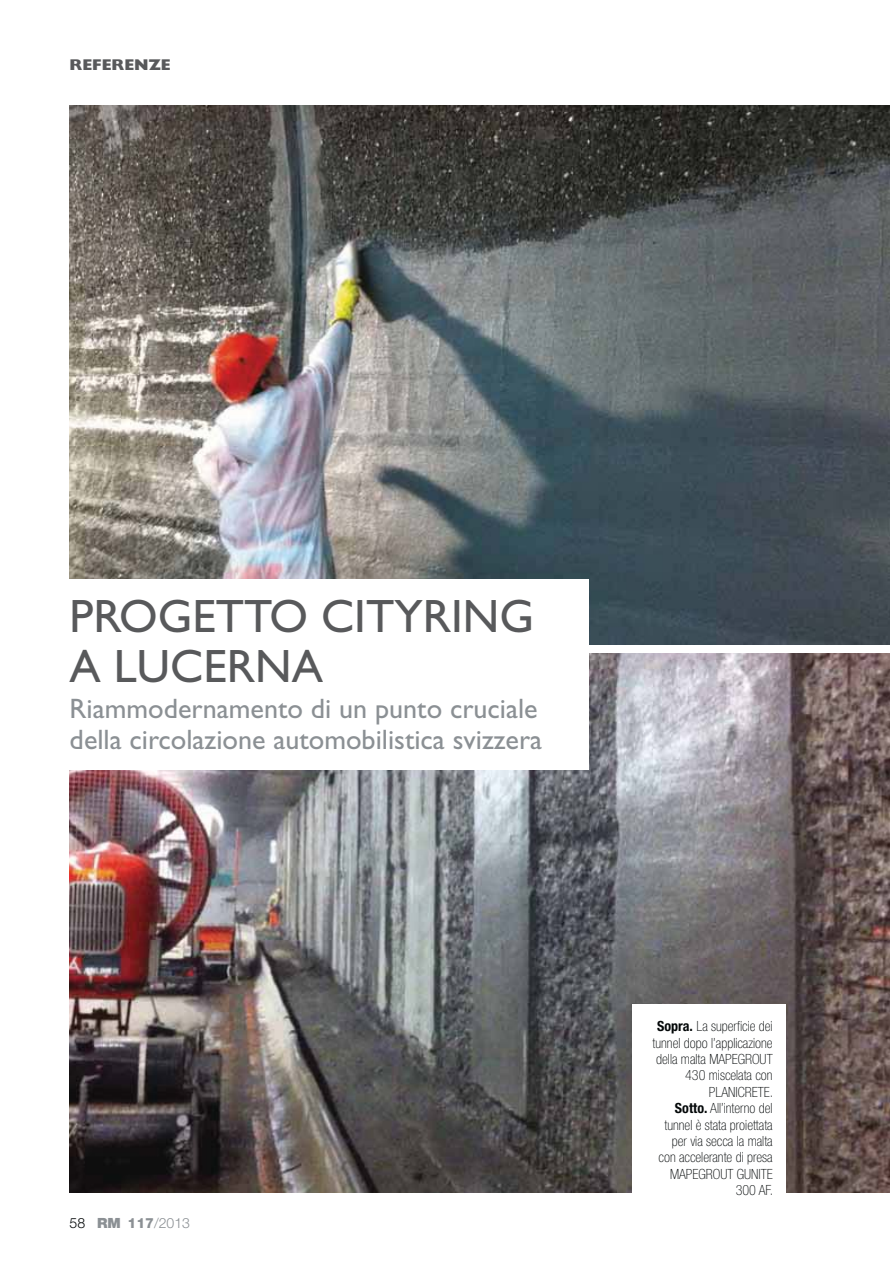
<style>
.page{position:relative;width:893px;height:1263px;background:#fff}
.page>*{position:absolute;margin:0;border:0;box-sizing:border-box;transform-origin:0 0}
.t1{font:46.95px/50.1px "Gill Sans Std";color:#58595b}
.t2{font:28.2px/31.2px "Gill Sans Std";color:#8b9094}
.t3{font:800 15.6px "Gill Sans Std";color:#58595b}
.t4{font:100 condensed 14.1px/16.4px "Helvetica Neue LT Std";color:#040809;text-align:right}
.t5{font:300 14.1px "Helvetica Neue LT Std";color:#8b9094}
.s1{color:#040809}
.s2{font-weight:900}
.s3{font-weight:800}
.s4{font-weight:700}
</style>
<div class="page">
<img style="left:70px;top:106px;width:819px;height:539px">
<img style="left:70px;top:654px;width:819px;height:539px">
<div style="left:34px;top:579px;width:554px;height:191px;background:#fff"></div>
<div style="left:632px;top:1004px;width:153px;height:198px;background:#fff"></div>
<p class="t3" style="left:70px;top:55px;width:103px">REFERENZE</p>
<h1 class="t1" style="left:70px;top:596px;width:466px">PROGETTO CITYRING<br>A LUCERNA</h1>
<h2 class="t2" style="left:70px;top:696px;width:474px">Riammodernamento di un punto cruciale della circolazione automobilistica svizzera</h2>
<p class="t5" style="left:70px;top:1218px;width:122px"><span class="s1">58</span> <span class="s2">RM</span> <span class="s3">117</span>/2013</p>
<p class="t4" style="left:652px;top:1019px;width:122px"><span class="s4">Sopra.</span> La superficie dei tunnel dopo l’applicazione della malta MAPEGROUT<br>430 miscelata con<br>PLANICRETE.<br><span class="s4">Sotto.</span> All’interno del tunnel è stata proiettata per via secca la malta con accelerante di presa<br>MAPEGROUT GUNITE<br>300 AF.</p>
</div>
